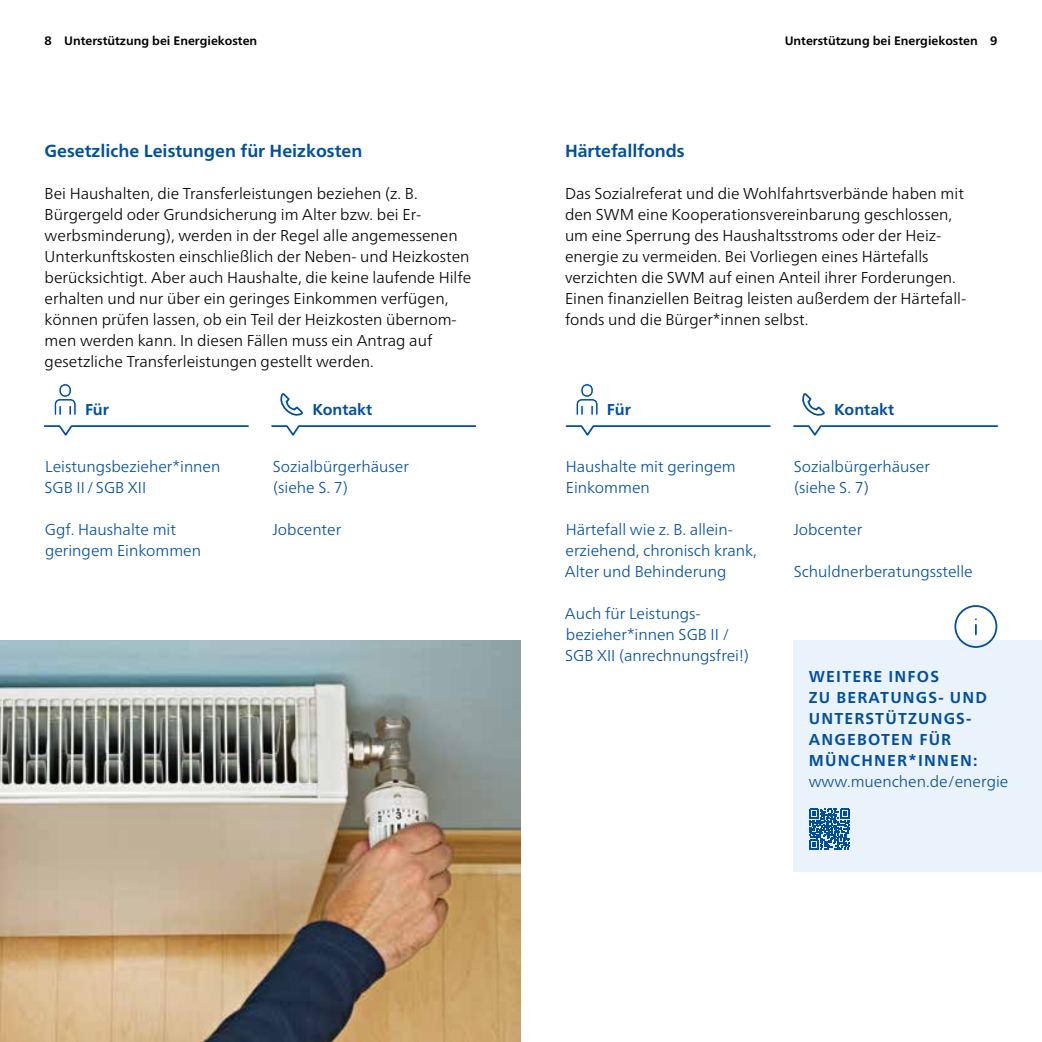
<style>
.page{position:relative;width:1042px;height:1042px;background:#fff}
.page>*{position:absolute;margin:0;border:0;box-sizing:border-box;transform-origin:0 0}
.t1{font:700 17.5px "Frutiger Neue LT Pro";color:#004f9f}
.t2{font:300 15.75px/21px "Frutiger Neue LT Pro";color:#000}
.t3{font:300 15.75px/21px "Frutiger Neue LT Pro";color:#004f9f}
.t4{font:700 15.75px/21px "Frutiger Neue LT Pro";letter-spacing:.075em;color:#004f9f}
.t5{font:700 15.75px "Frutiger Neue LT Pro";color:#004f9f}
.t6{font:700 12.25px "Frutiger Neue LT Pro";color:#000}
</style>
<div class="page">
<img style="left:0;top:640px;width:521px;height:402px">
<div style="left:794px;top:640px;width:248px;height:231px;background:#eaf2fb"></div>
<svg style="left:809px;top:808px;width:41px;height:41px"></svg>
<div style="left:954px;top:605px;width:43px;height:43px;border:2px solid #004f9f;border-radius:50%"></div>
<svg style="left:975px;top:619px;width:2px;height:15px"></svg>
<svg style="left:280px;top:393px;width:23px;height:23px"></svg>
<svg style="left:802px;top:393px;width:23px;height:23px"></svg>
<svg style="left:54px;top:383px;width:23px;height:33px"></svg>
<svg style="left:576px;top:383px;width:22px;height:33px"></svg>
<svg style="left:590px;top:405px;width:4px;height:11px"></svg>
<svg style="left:43px;top:425px;width:206px;height:11px"></svg>
<svg style="left:565px;top:425px;width:206px;height:11px"></svg>
<svg style="left:271px;top:425px;width:206px;height:11px"></svg>
<svg style="left:793px;top:425px;width:206px;height:11px"></svg>
<p class="t6" style="left:45px;top:33px;width:214px">8 Unterstützung bei Energiekosten</p>
<p class="t6" style="left:785px;top:33px;width:214px">Unterstützung bei Energiekosten 9</p>
<p class="t1" style="left:45px;top:141px;width:319px">Gesetzliche Leistungen für Heizkosten</p>
<p class="t2" style="left:45px;top:183px;width:428px">Bei Haushalten, die Transferleistungen beziehen (z. B.<br>Bürgergeld oder Grundsicherung im Alter bzw. bei Er&shy;werbsminderung), werden in der Regel alle angemessenen Unterkunftskosten einschließlich der Neben- und Heizkosten berücksichtigt. Aber auch Haushalte, die keine laufende Hilfe erhalten und nur über ein geringes Einkommen verfügen, können prüfen lassen, ob ein Teil der Heizkosten übernom&shy;men werden kann. In diesen Fällen muss ein Antrag auf gesetzliche Transferleistungen gestellt werden.</p>
<p class="t1" style="left:565px;top:141px;width:121px">Härtefallfonds</p>
<p class="t2" style="left:565px;top:183px;width:403px">Das Sozialreferat und die Wohlfahrtsverbände haben mit den SWM eine Kooperationsvereinbarung geschlossen, um eine Sperrung des Haushaltsstroms oder der Heiz&shy;energie zu vermeiden. Bei Vorliegen eines Härtefalls verzichten die SWM auf einen Anteil ihrer Forderungen.<br>Einen finanziellen Beitrag leisten außerdem der Härtefall&shy;fonds und die Bürger*innen selbst.</p>
<p class="t4" style="left:85px;top:399px;width:25px">Für</p>
<p class="t5" style="left:312px;top:400px;width:61px">Kontakt</p>
<p class="t4" style="left:607px;top:399px;width:25px">Für</p>
<p class="t5" style="left:834px;top:400px;width:61px">Kontakt</p>
<p class="t3" style="left:45px;top:456px;width:177px">Leistungsbezieher*innen<br>SGB II /SGB XII</p>
<p class="t3" style="left:45px;top:519px;width:158px">Ggf. Haushalte mit geringem Einkommen</p>
<p class="t3" style="left:273px;top:456px;width:138px">Sozialbürgerhäuser (siehe S. 7)</p>
<p class="t3" style="left:272px;top:519px;width:71px">Jobcenter</p>
<p class="t3" style="left:566px;top:456px;width:172px">Haushalte mit geringem<br>Einkommen</p>
<p class="t3" style="left:565px;top:519px;width:194px">Härtefall wie z. B. allein&shy;erziehend, chronisch krank,<br>Alter und Behinderung</p>
<p class="t3" style="left:565px;top:603px;width:185px">Auch für Leistungs&shy;bezieher*innen SGB II /<br>SGB XII (anrechnungsfrei!)</p>
<p class="t3" style="left:794px;top:456px;width:138px">Sozialbürgerhäuser (siehe S. 7)</p>
<p class="t3" style="left:793px;top:519px;width:71px">Jobcenter</p>
<p class="t3" style="left:794px;top:561px;width:180px">Schuldnerberatungsstelle</p>
<p class="t4" style="left:809px;top:666px;width:180px">WEITERE INFOS<br>ZU BERATUNGS- UND<br>UNTERSTÜTZUNGS-<br>ANGEBOTEN FÜR<br>MÜNCHNER*INNEN:</p>
<p class="t3" style="left:809px;top:771px;width:201px">www.muenchen.de/energie</p>
</div>
